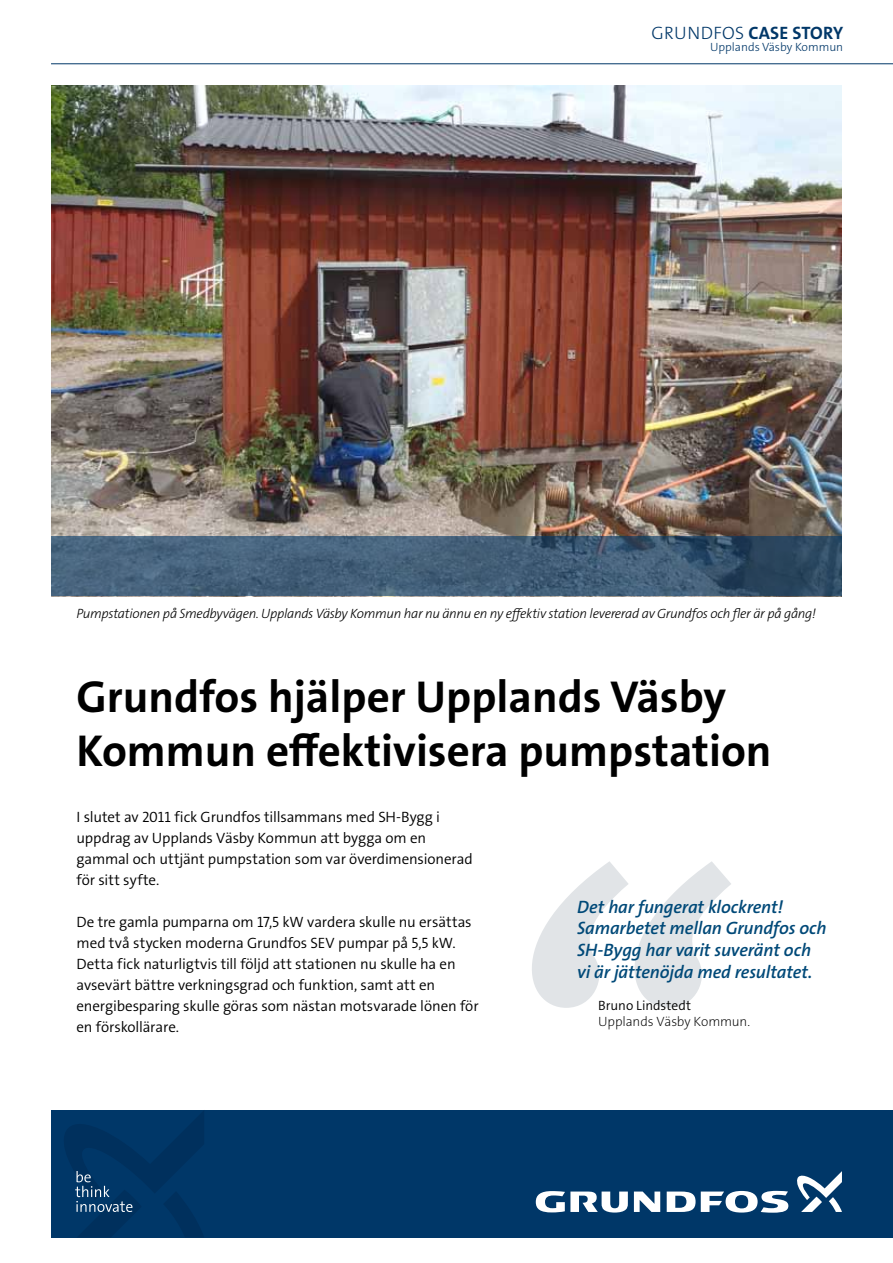
<style>
.page{position:relative;width:893px;height:1263px;background:#fff}
.page>*{position:absolute;margin:0;border:0;box-sizing:border-box;transform-origin:0 0}
.t1{font:45px/54px "Grundfos The Sans V2 OT 7 B";color:#000}
.t2{font:18px/21.6px "Grundfos The Sans V2 OT 6 SB Italic";letter-spacing:-.01em;color:#004978}
.t3{font:18px "Grundfos The Sans V2 OT 7 B";letter-spacing:.005em;color:#003768}
.t4{font:15px/21px "Grundfos The Sans OT 4 SL";letter-spacing:-.005em;color:#000}
.t5{font:13.5px "Grundfos The Sans V2 OT 3 L Italic";letter-spacing:-.025em;color:#000}
.t6{font:13.5px "Grundfos The Sans V2 OT 2 XL";letter-spacing:-.015em;color:#000}
.t7{font:13.5px "Grundfos The Sans V2 OT 4 SL";color:#000}
.t8{font:12px "Grundfos The Sans V2 OT 3 L";color:#003768}
.s1{font-family:"Grundfos The Sans V2 OT 3 L"}
</style>
<div class="page">
<img style="left:51px;top:86px;width:791px;height:511px">
<div style="left:51px;top:1110px;width:842px;height:127px;background:#003768"></div>
<svg style="left:64px;top:1111px;width:140px;height:126px"></svg>
<svg style="left:634px;top:1191px;width:26px;height:21px"></svg>
<svg style="left:536px;top:1191px;width:92px;height:21px"></svg>
<svg style="left:667px;top:1191px;width:121px;height:22px"></svg>
<svg style="left:797px;top:1171px;width:45px;height:41px"></svg>
<svg style="left:51px;top:536px;width:791px;height:60px;background:#405c75"></svg>
<svg style="left:532px;top:861px;width:199px;height:147px"></svg>
<hr style="left:51px;top:63px;width:842px;height:1px;background:#003768">
<p class="t3" style="left:652px;top:21px;width:193px"><span class="s1">gru ndfos</span> case story</p>
<p class="t8" style="left:710px;top:39px;width:135px">Upplands Väsby Kommun</p>
<p class="t5" style="left:77px;top:605px;width:741px">Pumpstationen på Smedbyvägen. Upplands Väsby Kommun har nu ännu en ny effektiv station levererad av Grundfos och fler är på gång!</p>
<h1 class="t1" style="left:77px;top:670px;width:697px">Grundfos hjälper Upplands Väsby<br>Kommun effektivisera pumpstation</h1>
<p class="t4" style="left:77px;top:806px;width:398px">I slutet av 2011 fick Grundfos tillsammans med SH-Bygg i uppdrag av Upplands Väsby Kommun att bygga om en gammal och uttjänt pumpstation som var överdimensionerad för sitt syfte.</p>
<p class="t4" style="left:77px;top:911px;width:404px">De tre gamla pumparna om 17,5 kW vardera skulle nu ersättas med två stycken moderna Grundfos SEV pumpar på 5,5 kW.<br>Detta fick naturligtvis till följd att stationen nu skulle ha en avsevärt bättre verkningsgrad och funktion, samt att en energibesparing skulle göras som nästan motsvarade lönen för en förskollärare.</p>
<p class="t2" style="left:577px;top:896px;width:251px">Det har fungerat klockrent!<br>Samarbetet mellan Grundfos och<br>SH-Bygg har varit suveränt och vi är jättenöjda med resultatet.</p>
<p class="t7" style="left:598px;top:997px;width:94px">Bruno Lindstedt</p>
<p class="t6" style="left:598px;top:1013px;width:153px">Upplands Väsby Kommun.</p>
</div>
